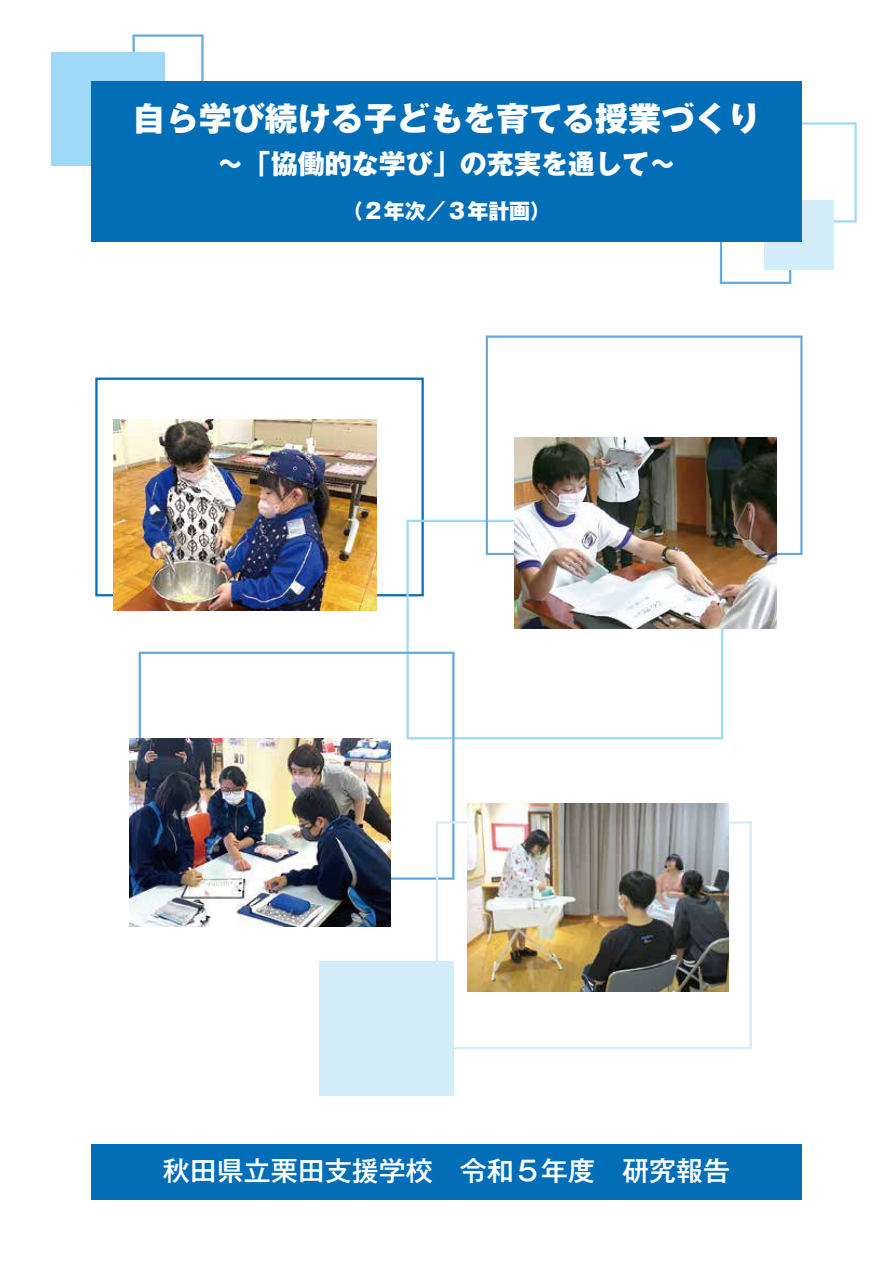
<style>
.page{position:relative;width:893px;height:1263px;background:#fff}
.page>*{position:absolute;margin:0;border:0;box-sizing:border-box;transform-origin:0 0}
.t1{font:800 33px "Gothic MB101 Pro";color:#fff}
.t2{font:500 27px "Gothic MB101 Pro";color:#fff}
.t3{font:800 27px "Gothic MB101 Pro";color:#fff}
.t4{font:800 21px "Gothic MB101 Pro";color:#fff}
.s1{font-family:"Hira Kaku Std W5";font-weight:400}
</style>
<div class="page">
<div style="left:720px;top:213px;width:71px;height:71px;border:2px solid #65aadd"></div>
<div style="left:133px;top:34px;width:71px;height:71px;border:2px solid #65aadd"></div>
<div style="left:757px;top:122px;width:100px;height:100px;border:2px solid #9fd8f7"></div>
<div style="left:95px;top:378px;width:329px;height:218px;border:2px solid #036eb8"></div>
<div style="left:406px;top:520px;width:317px;height:219px;border:2px solid #9fd8f7"></div>
<div style="left:51px;top:52px;width:114px;height:114px;background:#9fd8f7"></div>
<div style="left:764px;top:200px;width:69px;height:69px;background:#d3edfb"></div>
<div style="left:91px;top:81px;width:710px;height:161px;background:#036eb8"></div>
<div style="left:91px;top:1144px;width:710px;height:55px;background:#036eb8"></div>
<div style="left:139px;top:652px;width:316px;height:228px;border:2px solid #65aadd"></div>
<div style="left:436px;top:821px;width:316px;height:228px;border:2px solid #d3edfb"></div>
<div style="left:486px;top:335px;width:317px;height:220px;border:2px solid #65aadd"></div>
<div style="left:320px;top:961px;width:134px;height:135px;background:#d3edfb"></div>
<img style="left:114px;top:420px;width:262px;height:191px">
<img style="left:129px;top:738px;width:261px;height:188px">
<img style="left:467px;top:804px;width:261px;height:188px">
<img style="left:514px;top:438px;width:262px;height:191px">
<p class="t1" style="left:133px;top:90px;width:629px">自ら学び続ける子どもを育てる授業づくり</p>
<p class="t3" style="left:217px;top:141px;width:461px">～「協働的な学び」の充実を通して～</p>
<p class="t4" style="left:342px;top:194px;width:211px">（２年次<span class="s1">／</span>３年計画）</p>
<p class="t2" style="left:163px;top:1148px;width:569px">秋田県立栗田支援学校　令和５年度　研究報告</p>
</div>
